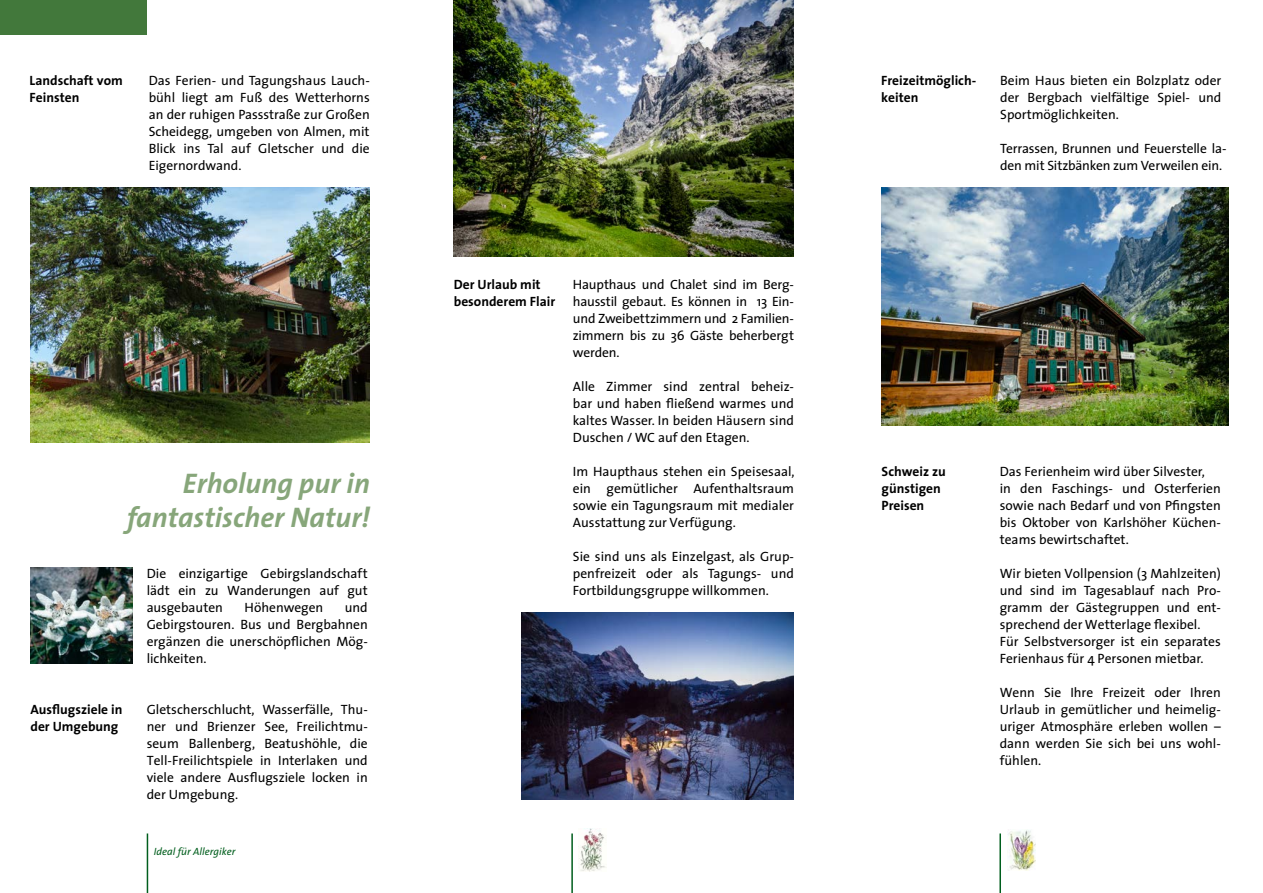
<style>
.page{position:relative;width:1263px;height:893px;background:#fff}
.page>*{position:absolute;margin:0;border:0;box-sizing:border-box;transform-origin:0 0}
.t1{font:italic 700 28.5px/34px "The Sans";color:#87a67a;text-align:right}
.t2{font:13.5px/17px "The Sans";color:#000;text-align:justify}
.t3{font:700 13.5px/17px "The Sans";color:#000}
.t4{font:italic 10.5px "The Sans";color:#005e1d}
</style>
<div class="page">
<hr style="left:999px;top:833px;width:2px;height:60px;background:#005e1d">
<img style="left:881px;top:187px;width:348px;height:238px">
<img style="left:1008px;top:830px;width:27px;height:41px">
<img style="left:454px;top:0;width:339px;height:256px">
<hr style="left:571px;top:833px;width:2px;height:60px;background:#005e1d">
<img style="left:578px;top:828px;width:28px;height:43px">
<img style="left:521px;top:612px;width:272px;height:187px">
<img style="left:30px;top:568px;width:103px;height:95px">
<div style="left:0;top:0;width:147px;height:34px;background:#42783b"></div>
<hr style="left:147px;top:833px;width:1px;height:60px;background:#005e1d">
<img style="left:30px;top:187px;width:340px;height:255px">
<p class="t3" style="left:30px;top:72px;width:95px">Landschaft vom<br>Feinsten</p>
<p class="t2" style="left:149px;top:72px;width:223px">Das Ferien- und Tagungshaus Lauch&shy;bühl liegt am Fuß des Wetterhorns an der ruhigen Passstraße zur Großen Scheidegg, umgeben von Almen, mit Blick ins Tal auf Gletscher und die Eigernordwand.</p>
<h1 class="t1" style="left:127px;top:466px;width:244px">Erholung pur in fantastischer Natur!</h1>
<p class="t3" style="left:30px;top:701px;width:94px">Ausflugsziele in der Umgebung</p>
<p class="t2" style="left:147px;top:565px;width:223px">Die einzigartige Gebirgslandschaft lädt ein zu Wanderungen auf gut ausgebauten</p>
<p class="t2" style="left:147px;top:599px;width:223px;text-indent:198px">und Gebirgstouren. Bus und Bergbahnen ergänzen die unerschöpflichen Mög&shy;lichkeiten.</p>
<p class="t2" style="left:244px;top:599px;width:80px">Höhenwegen</p>
<p class="t2" style="left:147px;top:701px;width:223px">Gletscherschlucht, Wasserfälle, Thu&shy;ner und Brienzer See, Freilichtmu&shy;seum Ballenberg, Beatushöhle, die Tell-Freilichtspiele in Interlaken und viele andere Ausflugsziele locken in der Umgebung.</p>
<p class="t4" style="left:154px;top:842px;width:83px">Ideal für Allergiker</p>
<p class="t3" style="left:454px;top:276px;width:103px">Der Urlaub mit besonderem Flair</p>
<p class="t2" style="left:573px;top:276px;width:223px">Haupthaus und Chalet sind im Berg&shy;hausstil gebaut. Es können in 13 Ein&shy;und Zweibettzimmern und 2 Familien&shy;zimmern bis zu 36 Gäste beherbergt werden.</p>
<p class="t2" style="left:573px;top:378px;width:223px">Alle Zimmer sind zentral beheiz&shy;bar und haben fließend warmes und kaltes Wasser. In beiden Häusern sind Duschen / WC auf den Etagen.</p>
<p class="t2" style="left:573px;top:463px;width:223px">Im Haupthaus stehen ein Speisesaal, ein gemütlicher Aufenthaltsraum sowie ein Tagungsraum mit medialer Ausstattung zur Verfügung.</p>
<p class="t2" style="left:573px;top:548px;width:223px">Sie sind uns als Einzelgast, als Grup&shy;penfreizeit oder als Tagungs- und Fortbildungsgruppe willkommen.</p>
<p class="t3" style="left:881px;top:72px;width:97px">Freizeitmöglich&shy;keiten</p>
<p class="t2" style="left:1000px;top:72px;width:223px">Beim Haus bieten ein Bolzplatz oder der Bergbach vielfältige Spiel- und Sportmöglichkeiten.</p>
<p class="t2" style="left:1000px;top:140px;width:228px">Terrassen, Brunnen und Feuerstelle la&shy;den mit Sitzbänken zum Verweilen ein.</p>
<p class="t3" style="left:881px;top:463px;width:66px">Schweiz zu günstigen<br>Preisen</p>
<p class="t2" style="left:1000px;top:463px;width:223px;text-align:left">Das Ferienheim wird über Silvester,<br>in den Faschings- und Osterferien sowie nach Bedarf und von Pfingsten bis Oktober von Karlshöher Küchen&shy;teams bewirtschaftet.</p>
<p class="t2" style="left:1000px;top:565px;width:223px;text-align:left">Wir bieten Vollpension (3 Mahlzeiten) und sind im Tagesablauf nach Pro&shy;gramm der Gästegruppen und ent&shy;sprechend der Wetterlage flexibel.<br>Für Selbstversorger ist ein separates Ferienhaus für 4 Personen mietbar.</p>
<p class="t2" style="left:1000px;top:684px;width:223px">Wenn Sie Ihre Freizeit oder Ihren Urlaub in gemütlicher und heimelig&shy;uriger Atmosphäre erleben wollen – dann werden Sie sich bei uns wohl&shy;fühlen.</p>
</div>
